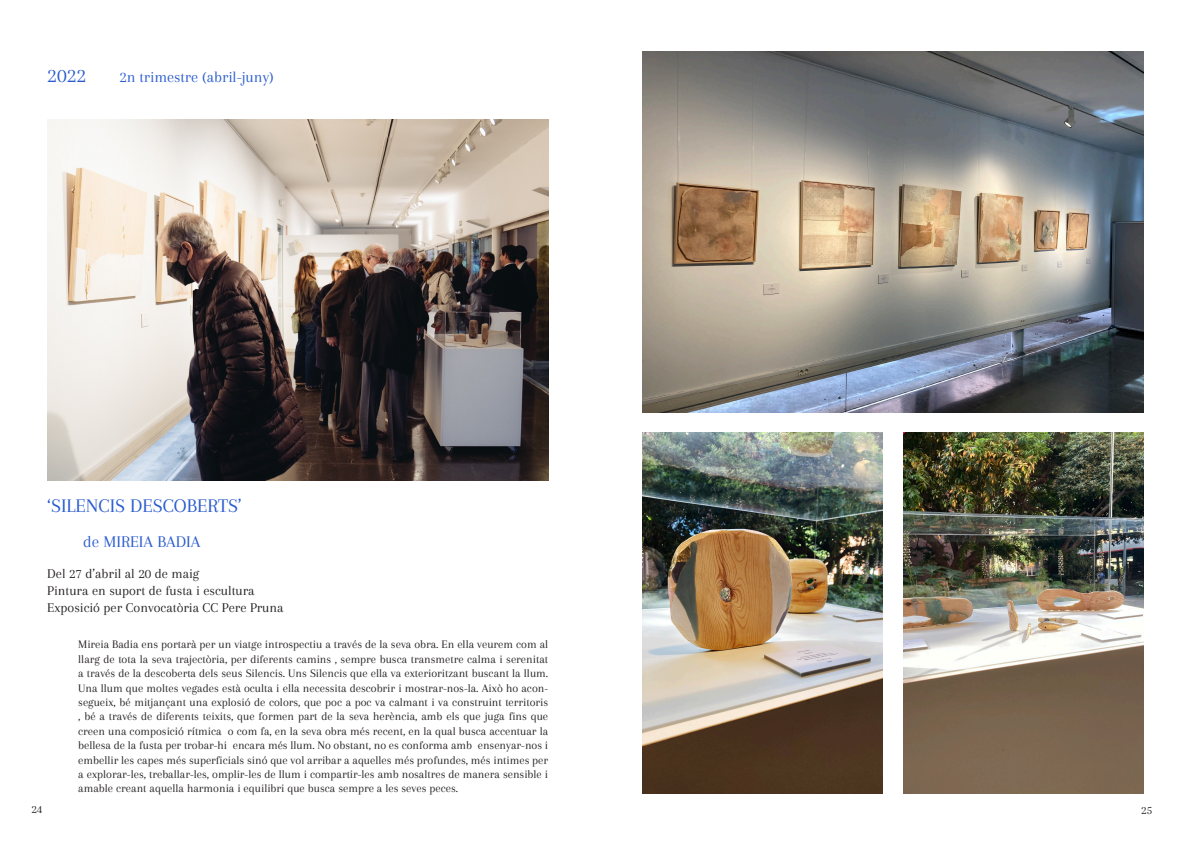
<style>
.page{position:relative;width:1191px;height:842px;background:#fff}
.page>*{position:absolute;margin:0;border:0;box-sizing:border-box;transform-origin:0 0}
.t1{font:21px "Arapey";color:#2a5ccf}
.t2{font:20px "Arapey";color:#2a5ccf}
.t3{font:17px "Arapey";color:#2a5ccf}
.t4{font:16px "Arapey";color:#2a5ccf}
.t5{font:14px "Arapey";color:#231f20}
.t6{font:12px/14.4px "Arapey";color:#231f20;text-align:justify}
</style>
<div class="page">
<img style="left:47px;top:119px;width:501px;height:361px">
<img style="left:643px;top:51px;width:500px;height:361px">
<img style="left:643px;top:433px;width:240px;height:361px">
<img style="left:903px;top:433px;width:240px;height:360px">
<p class="t1" style="left:47px;top:64px;width:40px">2022</p>
<p class="t4" style="left:119px;top:68px;width:156px">2n trimestre (abril-juny)</p>
<p class="t2" style="left:47px;top:495px;width:196px">‘SILENCIS DESCOBERTS’</p>
<p class="t3" style="left:83px;top:532px;width:119px">de MIREIA BADIA</p>
<p class="t5" style="left:47px;top:566px;width:153px">Del 27 d’abril al 20 de maig</p>
<p class="t5" style="left:47px;top:583px;width:209px">Pintura en suport de fusta i escultura</p>
<p class="t5" style="left:47px;top:600px;width:238px">Exposició per Convocatòria CC Pere Pruna</p>
<p class="t6" style="left:78px;top:637px;width:471px">Mireia Badia ens portarà per un viatge introspectiu a través de la seva obra. En ella veurem com al llarg de tota la seva trajectòria, per diferents camins , sempre busca transmetre calma i serenitat a través de la descoberta dels seus Silencis. Uns Silencis que ella va exterioritzant buscant la llum.<br>Una llum que moltes vegades està oculta i ella necessita descobrir i mostrar-nos-la. Això ho acon&shy;segueix, bé mitjançant una explosió de colors, que poc a poc va calmant i va construint territoris , bé a través de diferents teixits, que formen part de la seva herència, amb els que juga fins que creen una composició rítmica o com fa, en la seva obra més recent, en la qual busca accentuar la bellesa de la fusta per trobar-hi encara més llum. No obstant, no es conforma amb ensenyar-nos i embellir les capes més superficials sinó que vol arribar a aquelles més profundes, més intimes per a explorar-les, treballar-les, omplir-les de llum i compartir-les amb nosaltres de manera sensible i amable creant aquella harmonia i equilibri que busca sempre a les seves peces.</p>
<p class="t6" style="left:31px;top:802px;width:13px">24</p>
<p class="t6" style="left:1141px;top:803px;width:13px">25</p>
</div>
